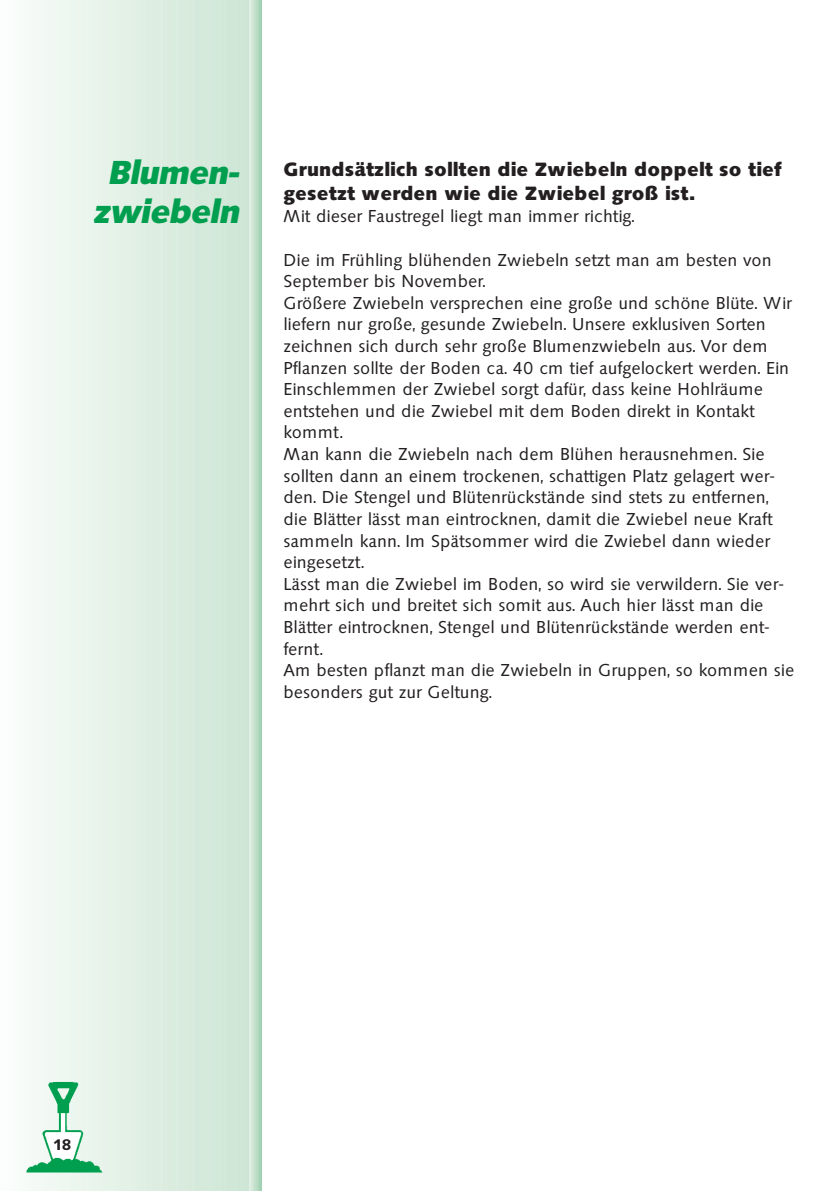
<style>
.page{position:relative;width:840px;height:1191px;background:#fff}
.page>*{position:absolute;margin:0;border:0;box-sizing:border-box;transform-origin:0 0}
.t1{font:italic 700 32px/38.4px "Saxony";color:#009f4f;text-align:center}
.t2{font:700 20px/24px "Saxony";color:#231f20}
.t3{font:18px/21.6px "Saxony";color:#231f20}
.t4{font:600 16px "Saxony";color:#231f20}
</style>
<div class="page">
<div style="left:238px;top:0;width:12px;height:1191px;background:#cee6d5"></div>
<div style="left:228px;top:0;width:11px;height:1191px;background:#cfe7d6"></div>
<div style="left:217px;top:0;width:12px;height:1191px;background:#d1e8d8"></div>
<div style="left:206px;top:0;width:12px;height:1191px;background:#d3e9d9"></div>
<div style="left:195px;top:0;width:12px;height:1191px;background:#d5e9db"></div>
<div style="left:185px;top:0;width:12px;height:1191px;background:#d7eadc"></div>
<div style="left:174px;top:0;width:12px;height:1191px;background:#d9ebde"></div>
<div style="left:163px;top:0;width:12px;height:1191px;background:#dbecdf"></div>
<div style="left:153px;top:0;width:11px;height:1191px;background:#ddede1"></div>
<div style="left:142px;top:0;width:12px;height:1191px;background:#dfeee2"></div>
<div style="left:131px;top:0;width:12px;height:1191px;background:#e1f0e5"></div>
<div style="left:121px;top:0;width:11px;height:1191px;background:#e3f1e6"></div>
<div style="left:110px;top:0;width:12px;height:1191px;background:#e5f2e8"></div>
<div style="left:99px;top:0;width:12px;height:1191px;background:#e7f3ea"></div>
<div style="left:89px;top:0;width:11px;height:1191px;background:#e9f4ec"></div>
<div style="left:78px;top:0;width:12px;height:1191px;background:#ebf5ee"></div>
<div style="left:67px;top:0;width:12px;height:1191px;background:#ecf6f0"></div>
<div style="left:57px;top:0;width:11px;height:1191px;background:#eff7f1"></div>
<div style="left:46px;top:0;width:12px;height:1191px;background:#f1f8f3"></div>
<div style="left:35px;top:0;width:12px;height:1191px;background:#f3f9f5"></div>
<div style="left:24px;top:0;width:12px;height:1191px;background:#f5faf7"></div>
<div style="left:14px;top:0;width:12px;height:1191px;background:#f8fcf9"></div>
<div style="left:3px;top:0;width:12px;height:1191px;background:#fafdfb"></div>
<hr style="left:259px;top:0;width:2px;height:1191px;background:#97ceaa">
<hr style="left:258px;top:0;width:2px;height:1191px;background:#a1d1b1">
<hr style="left:257px;top:0;width:2px;height:1191px;background:#a9d5b7">
<hr style="left:256px;top:0;width:2px;height:1191px;background:#b0d8bd">
<hr style="left:255px;top:0;width:2px;height:1191px;background:#b9dcc3">
<hr style="left:254px;top:0;width:2px;height:1191px;background:#c0e0c9">
<hr style="left:253px;top:0;width:2px;height:1191px;background:#c8e3d0">
<hr style="left:252px;top:0;width:2px;height:1191px;background:#cfe7d6">
<hr style="left:251px;top:0;width:2px;height:1191px;background:#d8ebdd">
<hr style="left:250px;top:0;width:2px;height:1191px;background:#e0efe3">
<hr style="left:249px;top:0;width:2px;height:1191px;background:#e8f4eb">
<hr style="left:249px;top:0;width:1px;height:1191px;background:#ecf6f0">
<img style="left:26px;top:1082px;width:76px;height:90px">
<h1 class="t1" style="left:93px;top:154px;width:148px">Blumen&shy;zwiebeln</h1>
<p class="t2" style="left:283px;top:157px;width:499px">Grundsätzlich sollten die Zwiebeln doppelt so tief gesetzt werden wie die Zwiebel groß ist.</p>
<p class="t3" style="left:283px;top:205px;width:352px">Mit dieser Faustregel liegt man immer richtig.</p>
<p class="t3" style="left:283px;top:249px;width:512px">Die im Frühling blühenden Zwiebeln setzt man am besten von September bis November.<br>Größere Zwiebeln versprechen eine große und schöne Blüte. Wir liefern nur große, gesunde Zwiebeln. Unsere exklusiven Sorten zeichnen sich durch sehr große Blumenzwiebeln aus. Vor dem Pflanzen sollte der Boden ca. 40 cm tief aufgelockert werden. Ein Einschlemmen der Zwiebel sorgt dafür, dass keine Hohlräume entstehen und die Zwiebel mit dem Boden direkt in Kontakt kommt.<br>Man kann die Zwiebeln nach dem Blühen herausnehmen. Sie sollten dann an einem trockenen, schattigen Platz gelagert wer&shy;den. Die Stengel und Blütenrückstände sind stets zu entfernen, die Blätter lässt man eintrocknen, damit die Zwiebel neue Kraft sammeln kann. Im Spätsommer wird die Zwiebel dann wieder eingesetzt.<br>Lässt man die Zwiebel im Boden, so wird sie verwildern. Sie ver&shy;mehrt sich und breitet sich somit aus. Auch hier lässt man die Blätter eintrocknen, Stengel und Blütenrückstände werden ent&shy;fernt.<br>Am besten pflanzt man die Zwiebeln in Gruppen, so kommen sie besonders gut zur Geltung.</p>
<p class="t4" style="left:54px;top:1134px;width:19px">18</p>
</div>
